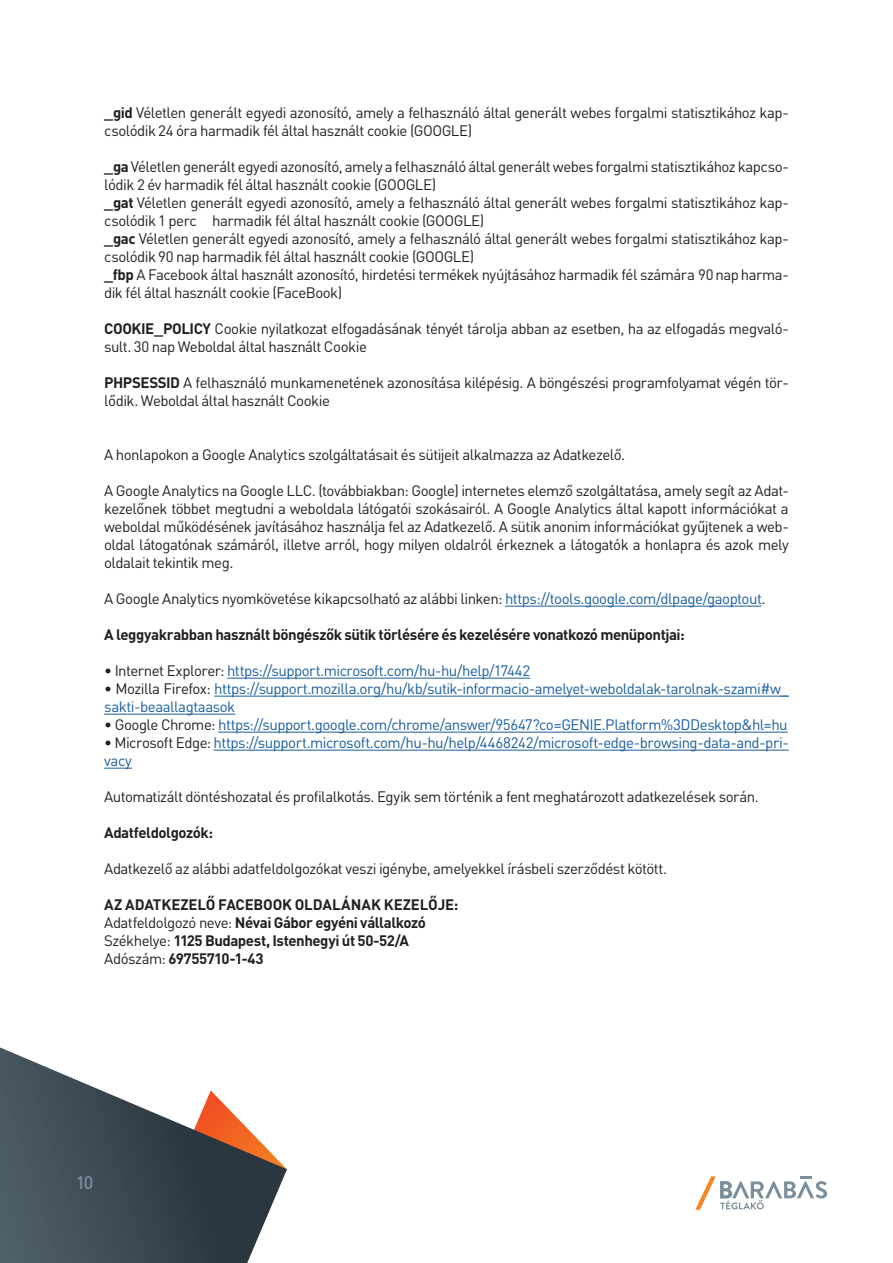
<style>
.page{position:relative;width:893px;height:1263px;background:#fff}
.page>*{position:absolute;margin:0;border:0;box-sizing:border-box;transform-origin:0 0}
.t1{font:500 18px "DIN Pro";color:#798f9c}
.t2{font:15px/18px "DIN Pro";letter-spacing:-.035em;color:#231f20}
.t3{font:15px/18px "DIN Pro";letter-spacing:-.035em;color:#175d9e}
.t4{font:700 15px "DIN Pro";letter-spacing:-.03em;color:#231f20}
.t5{font:700 15px "DIN Pro";letter-spacing:-.01em;color:#231f20}
.s1{font-weight:700}
.s2{color:#175d9e}
.s3{color:#231f20}
.s4{font-weight:400}
</style>
<div class="page">
<svg style="left:0;top:1047px;width:287px;height:216px"></svg>
<svg style="left:695px;top:1176px;width:132px;height:34px"></svg>
<hr style="left:505px;top:606px;width:256px;height:1px;background:#175d9e">
<hr style="left:227px;top:678px;width:303px;height:1px;background:#175d9e">
<hr style="left:214px;top:696px;width:575px;height:1px;background:#175d9e">
<hr style="left:104px;top:714px;width:131px;height:1px;background:#175d9e">
<hr style="left:218px;top:732px;width:570px;height:1px;background:#175d9e">
<hr style="left:214px;top:750px;width:575px;height:1px;background:#175d9e">
<svg style="left:104px;top:768px;width:28px;height:1px"></svg>
<p class="t2" style="left:104px;top:102px;width:686px"><span class="s1">_gid</span> Véletlen generált egyedi azonosító, amely a felhasználó által generált webes forgalmi statisztikához kap&shy;csolódik 24 óra harmadik fél által használt cookie (GOOGLE)</p>
<p class="t2" style="left:104px;top:156px;width:686px"><span class="s1">_ga</span> Véletlen generált egyedi azonosító, amely a felhasználó által generált webes forgalmi statisztikához kapcso&shy;lódik 2 év harmadik fél által használt cookie (GOOGLE)</p>
<p class="t2" style="left:104px;top:192px;width:686px"><span class="s1">_gat</span> Véletlen generált egyedi azonosító, amely a felhasználó által generált webes forgalmi statisztikához kap&shy;csolódik 1 perc harmadik fél által használt cookie (GOOGLE)</p>
<p class="t2" style="left:104px;top:228px;width:686px"><span class="s1">_gac</span> Véletlen generált egyedi azonosító, amely a felhasználó által generált webes forgalmi statisztikához kap&shy;csolódik 90 nap harmadik fél által használt cookie (GOOGLE)</p>
<p class="t2" style="left:104px;top:264px;width:686px"><span class="s1">_fbp</span> A Facebook által használt azonosító, hirdetési termékek nyújtásához harmadik fél számára 90 nap harma&shy;dik fél által használt cookie (FaceBook)</p>
<p class="t2" style="left:104px;top:318px;width:686px"><span class="s1">COOKIE_POLICY</span> Cookie nyilatkozat elfogadásának tényét tárolja abban az esetben, ha az elfogadás megvaló&shy;sult. 30 nap Weboldal által használt Cookie</p>
<p class="t2" style="left:104px;top:372px;width:686px"><span class="s1">PHPSESSID</span> A felhasználó munkamenetének azonosítása kilépésig. A böngészési programfolyamat végén tör&shy;lődik. Weboldal által használt Cookie</p>
<p class="t2" style="left:104px;top:444px;width:523px">A honlapokon a Google Analytics szolgáltatásait és sütijeit alkalmazza az Adatkezelő.</p>
<p class="t2" style="left:104px;top:480px;width:686px;text-align:justify">A Google Analytics na Google LLC. (továbbiakban: Google) internetes elemző szolgáltatása, amely segít az Adat&shy;kezelőnek többet megtudni a weboldala látógatói szokásairól. A Google Analytics által kapott információkat a weboldal működésének javításához használja fel az Adatkezelő. A sütik anonim információkat gyűjtenek a web&shy;oldal látogatónak számáról, illetve arról, hogy milyen oldalról érkeznek a látogatók a honlapra és azok mely oldalait tekintik meg.</p>
<p class="t2" style="left:104px;top:588px;width:663px">A Google Analytics nyomkövetése kikapcsolható az alábbi linken: <span class="s2">https://tools.google.com/dlpage/gaoptout</span>.</p>
<p class="t4" style="left:104px;top:622px;width:582px">A leggyakrabban használt böngészők sütik törlésére és kezelésére vonatkozó menüpontjai:</p>
<p class="t3" style="left:104px;top:660px;width:428px"><span class="s3">• Internet Explorer:</span> https://support.microsoft.com/hu-hu/help/17442</p>
<p class="t3" style="left:104px;top:678px;width:686px"><span class="s3">• Mozilla Firefox:</span> https://support.mozilla.org/hu/kb/sutik-informacio-amelyet-weboldalak-tarolnak-szami#w_ sakti-beaallagtaasok</p>
<p class="t3" style="left:104px;top:714px;width:685px"><span class="s3">• Google Chrome:</span> https://support.google.com/chrome/answer/95647?co=GENIE.Platform%3DDesktop&amp;hl=hu</p>
<p class="t3" style="left:104px;top:732px;width:686px"><span class="s3">• Microsoft Edge:</span> https://support.microsoft.com/hu-hu/help/4468242/microsoft-edge-browsing-data-and-pri&shy;vacy</p>
<p class="t2" style="left:104px;top:786px;width:656px">Automatizált döntéshozatal és profilalkotás. Egyik sem történik a fent meghatározott adatkezelések során.</p>
<p class="t4" style="left:104px;top:820px;width:110px">Adatfeldolgozók:</p>
<p class="t2" style="left:104px;top:858px;width:564px">Adatkezelő az alábbi adatfeldolgozókat veszi igénybe, amelyekkel írásbeli szerződést kötött.</p>
<p class="t5" style="left:104px;top:892px;width:356px">AZ ADATKEZELŐ FACEBOOK OLDALÁNAK KEZELŐJE:</p>
<p class="t4" style="left:104px;top:910px;width:323px"><span class="s4">Adatfeldolgozó neve:</span> Névai Gábor egyéni vállalkozó</p>
<p class="t4" style="left:104px;top:928px;width:307px"><span class="s4">Székhelye:</span> 1125 Budapest, Istenhegyi út 50-52/A</p>
<p class="t4" style="left:104px;top:946px;width:161px"><span class="s4">Adószám:</span> 69755710-1-43</p>
<p class="t1" style="left:76px;top:1168px;width:19px">10</p>
</div>
